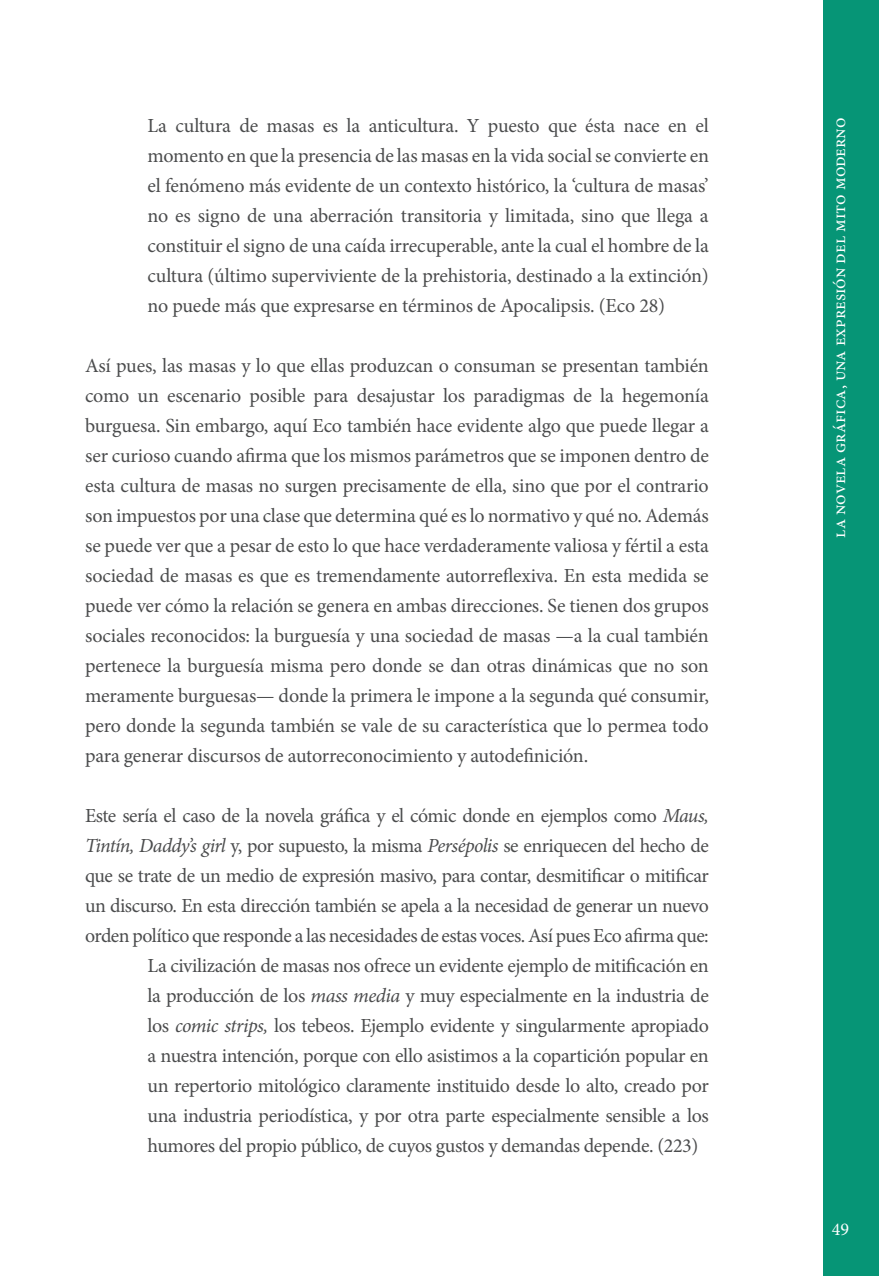
<style>
.page{position:relative;width:879px;height:1276px;background:#fff}
.page>*{position:absolute;margin:0;border:0;box-sizing:border-box;transform-origin:0 0}
.Parrafo_principal{font:20px/30px "Minion Pro";letter-spacing:-.02em;color:#4b4c4d;text-align:justify}
.Parrafo_indentado{font:20px/30px "Minion Pro";letter-spacing:-.02em;color:#4b4c4d;text-align:justify}
.t1{font:18px "Minion Pro";color:#fff}
.s1{font-style:italic}
</style>
<div class="page">
<div style="left:823px;top:0;width:56px;height:1276px;background:#069576"></div>
<p class="Parrafo_indentado" style="left:147px;top:111px;width:563px">La cultura de masas es la anticultura. Y puesto que ésta nace en el momento en que la presencia de las masas en la vida social se convierte en el fenómeno más evidente de un contexto histórico, la ‘cultura de masas’ no es signo de una aberración transitoria y limitada, sino que llega a constituir el signo de una caída irrecuperable, ante la cual el hombre de la cultura (último superviviente de la prehistoria, destinado a la extinción) no puede más que expresarse en términos de Apocalipsis. (Eco 28)</p>
<p class="Parrafo_principal" style="left:85px;top:351px;width:625px">Así pues, las masas y lo que ellas produzcan o consuman se presentan también como un escenario posible para desajustar los paradigmas de la hegemonía burguesa. Sin embargo, aquí Eco también hace evidente algo que puede llegar a ser curioso cuando afirma que los mismos parámetros que se imponen dentro de esta cultura de masas no surgen precisamente de ella, sino que por el contrario son impuestos por una clase que determina qué es lo normativo y qué no. Además se puede ver que a pesar de esto lo que hace verdaderamente valiosa y fértil a esta sociedad de masas es que es tremendamente autorreflexiva. En esta medida se puede ver cómo la relación se genera en ambas direcciones. Se tienen dos grupos sociales reconocidos: la burguesía y una sociedad de masas —a la cual también pertenece la burguesía misma pero donde se dan otras dinámicas que no son meramente burguesas— donde la primera le impone a la segunda qué consumir, pero donde la segunda también se vale de su característica que lo permea todo para generar discursos de autorreconocimiento y autodefinición.</p>
<p class="Parrafo_principal" style="left:85px;top:801px;width:625px">Este sería el caso de la novela gráfica y el cómic donde en ejemplos como <span class="s1">Maus, Tintín, Daddy’s girl</span> y, por supuesto, la misma <span class="s1">Persépolis</span> se enriquecen del hecho de que se trate de un medio de expresión masivo, para contar, desmitificar o mitificar un discurso. En esta dirección también se apela a la necesidad de generar un nuevo orden político que responde a las necesidades de estas voces. Así pues Eco afirma que:</p>
<p class="Parrafo_indentado" style="left:147px;top:951px;width:563px">La civilización de masas nos ofrece un evidente ejemplo de mitificación en la producción de los <span class="s1">mass media</span> y muy especialmente en la industria de los <span class="s1">comic strips,</span> los tebeos. Ejemplo evidente y singularmente apropiado a nuestra intención, porque con ello asistimos a la copartición popular en un repertorio mitológico claramente instituido desde lo alto, creado por una industria periodística, y por otra parte especialmente sensible a los humores del propio público, de cuyos gustos y demandas depende. (223)</p>
<p class="t1" style="left:827px;top:538px;width:421px;rotate:-90deg">la novela gráfica, una expresión del mito moderno</p>
<p class="t1" style="left:832px;top:1217px;width:19px">49</p>
</div>
